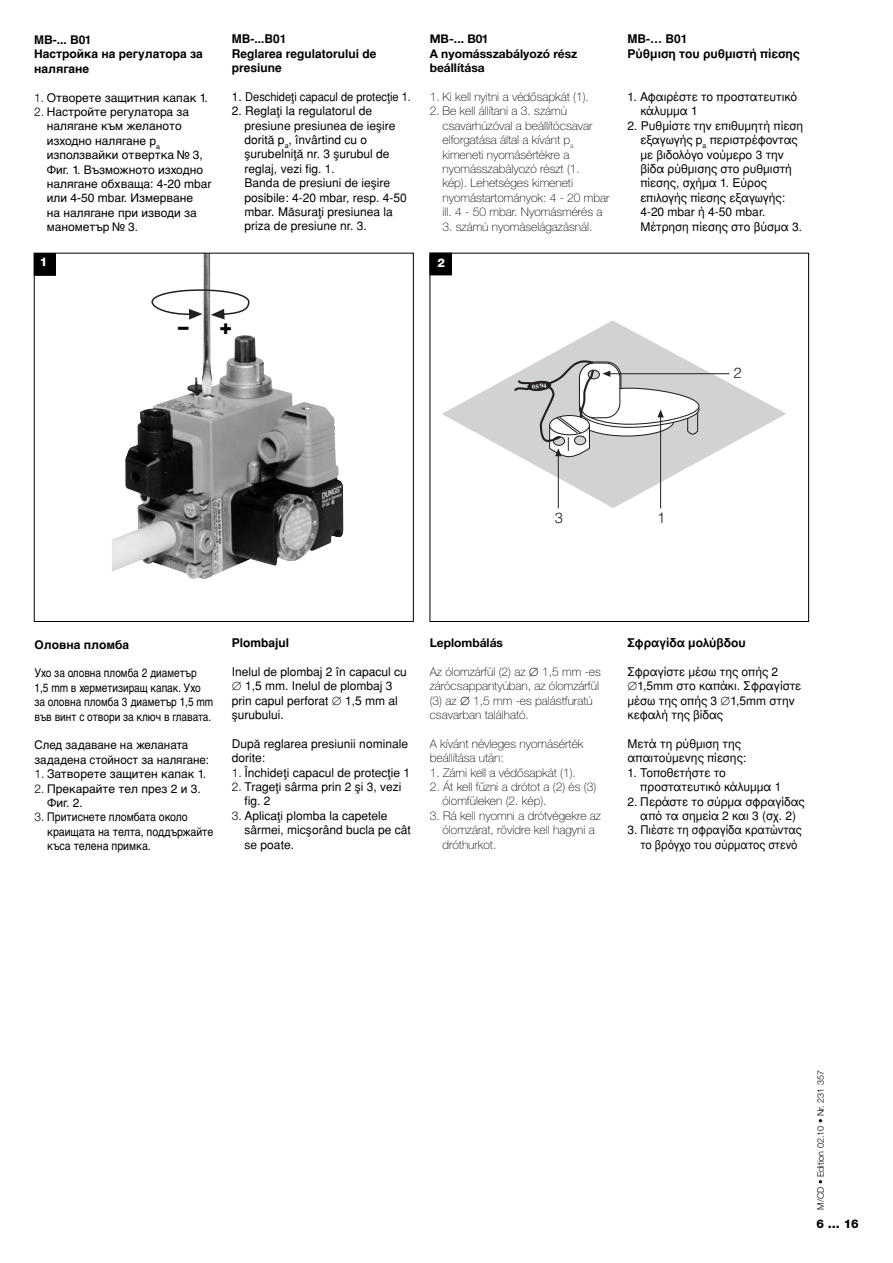
<style>
.page{position:relative;width:893px;height:1263px;background:#fff}
.page>*{position:absolute;margin:0;border:0;box-sizing:border-box;transform-origin:0 0}
.t1{font:800 21px "Helvetica Neue LT Std";color:#000}
.t2{font:300 14.7px "Helvetica";color:#231f20}
.t3{font:100 12px/14.4px "Helvetica Neue CE";color:#000}
.t4{font:12px/14.4px "Pannonica";color:#000}
.t5{font:12px/14.4px "Nimbus San LGR";color:#000}
.t6{font:12px/14.4px "Helvetica Cyr Upright";color:#000}
.t7{font:12px/14.4px "Helvetica Cyr Upright";color:#000;scale:.84 1}
.t8{font:12px/14.4px "Helvetica Cyr Upright";color:#000;scale:.88 1}
.t9{font:700 12px/14.4px "Helvetica Cyr";color:#000}
.t10{font:700 12px/14.4px "Helvetica Neue CE";color:#000}
.t11{font:700 12px/14.4px "Pannonica";color:#000}
.t12{font:12px/14.4px "Helvetica Cyr Upright";color:#000;scale:.96 1}
.t13{font:700 12px/14.4px "Nimbus San LGR";color:#000}
.t14{font:800 12px "Helvetica Neue LT Std";color:#000}
.t15{font:800 12px "Helvetica Neue LT Std";color:#fff}
.t16{font:300 9px "Helvetica Neue LT Std";color:#000}
.t17{font:700 6.3px "Times";color:#fff}
.s1{font-family:"Helvetica Neue LT Std";font-weight:300}
</style>
<div class="page">
<img style="left:112px;top:255px;width:231px;height:324px">
<svg style="left:442px;top:320px;width:344px;height:188px"></svg>
<hr style="left:609px;top:373px;width:120px;height:1px;background:#231f20">
<hr style="left:558px;top:456px;width:1px;height:52px;background:#231f20">
<hr style="left:660px;top:417px;width:1px;height:91px;background:#231f20">
<svg style="left:512px;top:359px;width:188px;height:98px"></svg>
<div style="left:34px;top:254px;width:21px;height:21px;background:#000"></div>
<div style="left:34px;top:253px;width:22px;height:23px;border:1px solid #000"></div>
<div style="left:430px;top:253px;width:21px;height:22px;background:#000"></div>
<svg style="left:151px;top:289px;width:99px;height:31px"></svg>
<p class="t9" style="left:34px;top:34px;width:170px">МВ-... В01<br>Настройка на регулатора за налягане</p>
<p class="t6" style="left:34px;top:91px;width:175px"><span class="s1">1.</span> Отворете защитния капак 1.</p>
<p class="t6" style="left:47px;top:106px;width:166px;text-indent:-13px"><span class="s1">2.</span> Настройте регулатора за налягане към желаното изходно налягане р<sub>а </sub>използвайки отвертка № 3,<br>Фиг. 1. Възможното изходно налягане обхваща: 4-20 mbar или 4-50 mbar. Измерване<br>на налягане при изводи за манометър № 3.</p>
<p class="t11" style="left:232px;top:33px;width:146px">MB-...B01<br>Reglarea regulatorului de presiune</p>
<p class="t4" style="left:232px;top:90px;width:181px">1. Deschideøi capacul de protecøie 1.</p>
<p class="t4" style="left:244px;top:105px;width:164px;text-indent:-13px">2. Reglaøi la regulatorul de presiune presiunea de ieμire doritå p<sub>a</sub>, învârtind cu o μurubelniøå nr. 3 μurubul de reglaj, vezi fig. 1.<br>Banda de presiuni de ieμire posibile: 4-20 mbar, resp. 4-50 mbar. Måsuraøi presiunea la priza de presiune nr. 3.</p>
<p class="t10" style="left:430px;top:33px;width:149px">MB-... B01<br>A nyomásszabályozó rész beállítása</p>
<p class="t3" style="left:430px;top:91px;width:161px">1. Ki kell nyitni a védősapkát (1).</p>
<p class="t3" style="left:442px;top:105px;width:168px;text-indent:-13px">2. Be kell állítani a 3. számú csavarhúzóval a beállítócsavar elforgatása által a kívánt p<sub>a </sub>kimeneti nyomásértékre a nyomásszabályozó részt (1.<br>kép). Lehetséges kimeneti nyomástartományok: 4 - 20 mbar ill. 4 - 50 mbar. Nyomásmérés a</p>
<p class="t3" style="left:442px;top:220px;width:151px">3. számú nyomáselágazásnál.</p>
<p class="t15" style="left:40px;top:258px;width:9px">1</p>
<p class="t15" style="left:437px;top:258px;width:9px">2</p>
<p class="t13" style="left:627px;top:33px;width:174px">ΜΒ-… Β01<br>Ρύθμιση του ρυθμιστή πίεσης</p>
<p class="t5" style="left:640px;top:91px;width:158px;text-indent:-13px">1. Αφαιρέστε το προστατευτικό κάλυμμα 1</p>
<p class="t5" style="left:640px;top:120px;width:164px;text-indent:-13px">2. Pυθμίστε την επιθυμητή πίεση εξαγωγής p<sub>a</sub> περιστρέφοντας με βιδολόγο νούμερο 3 την βίδα ρύθμισης στο ρυθμιστή πίεσης, σχήμα 1. Eύρος επιλογής πίεσης εξαγωγής:<br>4-20 mbar ή 4-50 mbar.<br>Mέτρηση πίεσης στο βύσμα 3.</p>
<h1 class="t1" style="left:178px;top:319px;width:55px">– +</h1>
<p class="t17" style="left:532px;top:384px;width:16px;rotate:-6deg">05/94</p>
<p class="t2" style="left:733px;top:368px;width:10px">2</p>
<p class="t2" style="left:554px;top:513px;width:10px">3</p>
<p class="t2" style="left:657px;top:513px;width:10px">1</p>
<p class="t9" style="left:34px;top:638px;width:96px">Оловна пломба</p>
<p class="t7" style="left:34px;top:667px;width:214px">Ухо за оловна пломба 2 диаметър<br>1,5 mm в херметизиращ капак. Ухо за оловна пломба 3 диаметър 1,5 mm във винт с отвори за ключ в главата.</p>
<p class="t12" style="left:34px;top:739px;width:183px">След задаване на желаната зададена стойност за налягане:</p>
<p class="t6" style="left:34px;top:768px;width:173px"><span class="s1">1.</span> Затворете защитен капак 1.</p>
<p class="t6" style="left:47px;top:782px;width:155px;text-indent:-13px"><span class="s1">2.</span> Прекарайте тел през 2 и 3.<br>Фиг. 2.</p>
<p class="t8" style="left:47px;top:811px;width:190px;text-indent:-13px"><span class="s1">3.</span> Притиснете пломбата около краищата на телта, поддържайте къса телена примка.</p>
<p class="t11" style="left:232px;top:637px;width:59px">Plombajul</p>
<p class="t4" style="left:232px;top:665px;width:176px">Inelul de plombaj 2 în capacul cu ∅ 1,5 mm. Inelul de plombaj 3 prin capul perforat ∅ 1,5 mm al μurubului.</p>
<p class="t4" style="left:232px;top:737px;width:178px">Dupå reglarea presiunii nominale dorite:</p>
<p class="t4" style="left:232px;top:766px;width:180px"><span class="s1">1.</span> Închideøi capacul de protecøie 1</p>
<p class="t4" style="left:244px;top:781px;width:158px;text-indent:-13px"><span class="s1">2.</span> Trageøi sârma prin 2 μi 3, vezi fig. 2</p>
<p class="t4" style="left:244px;top:809px;width:168px;text-indent:-13px"><span class="s1">3.</span> Aplicaøi plomba la capetele sârmei, micμorând bucla pe cât se poate.</p>
<p class="t10" style="left:430px;top:637px;width:75px">Leplombálás</p>
<p class="t3" style="left:430px;top:666px;width:173px">Az ólomzárfül (2) az ∅ 1,5 mm -es zárócsappantyúban, az ólomzárfül (3) az ∅ 1,5 mm -es palástfuratú csavarban található.</p>
<p class="t3" style="left:430px;top:738px;width:155px">A kívánt névleges nyomásérték beállítása után:</p>
<p class="t3" style="left:430px;top:766px;width:148px">1. Zárni kell a védősapkát (1).</p>
<p class="t3" style="left:442px;top:781px;width:155px;text-indent:-13px">2. Át kell fűzni a drótot a (2) és (3) ólomfüleken (2. kép).</p>
<p class="t3" style="left:442px;top:810px;width:160px;text-indent:-13px">3. Rá kell nyomni a drótvégekre az ólomzárat, rövidre kell hagyni a dróthurkot.</p>
<p class="t13" style="left:627px;top:637px;width:120px">Σφραγίδα μολύβδου</p>
<p class="t5" style="left:627px;top:666px;width:175px">Σφραγίστε μέσω της οπής 2 ∅1,5mm στο καπάκι. Σφραγίστε μέσω της οπής 3 ∅1,5mm στην κεφαλή της βίδας</p>
<p class="t5" style="left:627px;top:738px;width:120px">Μετά τη ρύθμιση της απαιτούμενης πίεσης:</p>
<p class="t5" style="left:640px;top:766px;width:142px;text-indent:-13px">1. Τοποθετήστε το προστατευτικό κάλυμμα 1</p>
<p class="t5" style="left:627px;top:795px;width:179px;text-align:center">2. Περάστε το σύρμα σφραγίδας από τα σημεία 2 και 3 (σχ. 2)</p>
<p class="t5" style="left:640px;top:824px;width:163px;text-indent:-13px">3. Πιέστε τη σφραγίδα κρατώντας το βρόγχο του σύρματος στενό</p>
<p class="t16" style="left:817px;top:1210px;width:141px;rotate:-90deg">M/CD • Edition 02.10 • Nr. 231 357</p>
<p class="t14" style="left:816px;top:1220px;width:44px">6 … 16</p>
</div>
